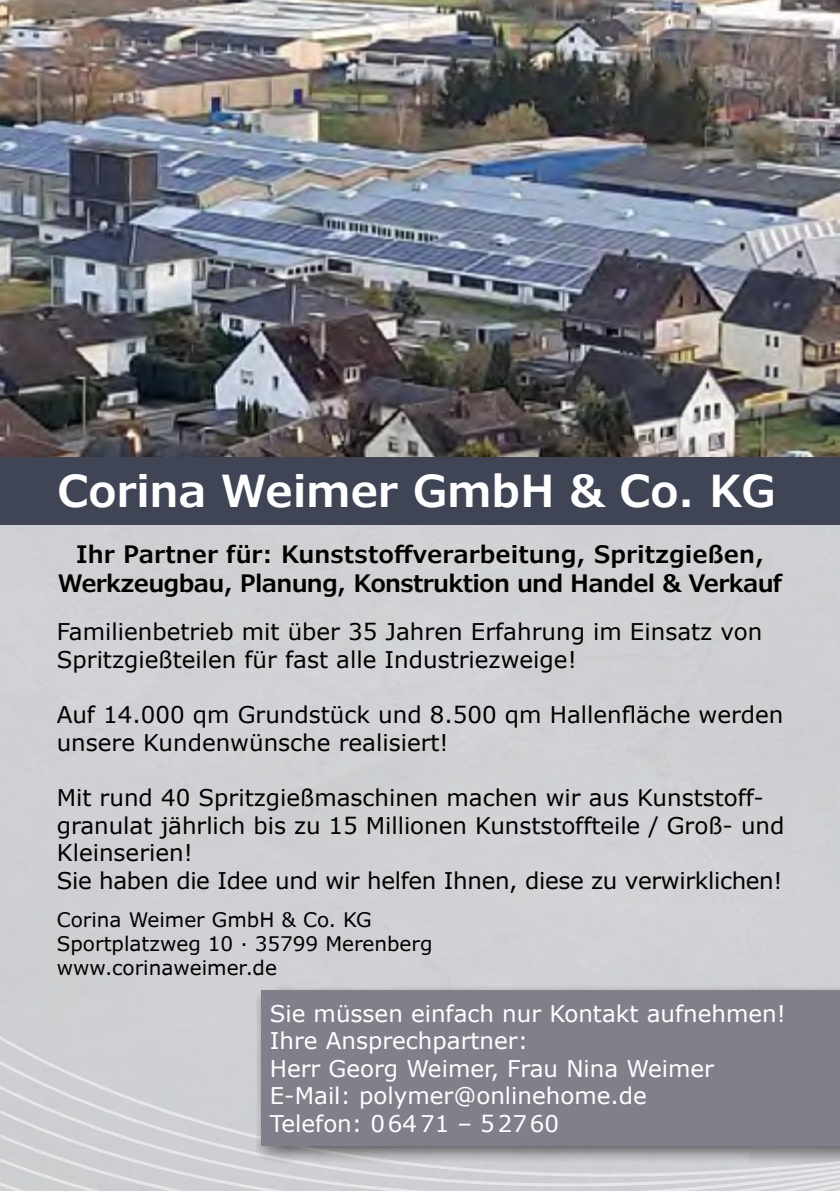
<style>
.page{position:relative;width:840px;height:1191px;background:#fff}
.page>*{position:absolute;margin:0;border:0;box-sizing:border-box;transform-origin:0 0}
.t1{font:600 44px "Verdana Pro";letter-spacing:-.01em;color:#fff}
.t2{font:600 24px/28.8px "Verdana Pro";letter-spacing:-.03em;color:#000;text-align:center}
.t3{font:23px/27.6px "Verdana";color:#000}
.t4{font:23px/27.6px "Verdana";color:#fff}
.t5{font:20px/24px "Verdana Pro";color:#000}
</style>
<div class="page">
<img style="left:0;top:0;width:839px;height:457px">
<div style="left:0;top:457px;width:839px;height:68px;background:#404556"></div>
<svg style="left:0;top:921px;width:839px;height:270px;background:#cfd1d4"></svg>
<div style="left:256px;top:985px;width:583px;height:178px;background:#000;opacity:.5"></div>
<div style="left:261px;top:990px;width:578px;height:155px;background:#827f8b"></div>
<h1 class="t1" style="left:57px;top:463px;width:720px">Corina Weimer GmbH &amp; Co. KG</h1>
<p class="t2" style="left:58px;top:540px;width:725px">Ihr Partner für: Kunststoffverarbeitung, Spritzgießen,<br>Werkzeugbau, Planung, Konstruktion und Handel &amp; Verkauf</p>
<p class="t3" style="left:57px;top:618px;width:706px">Familienbetrieb mit über 35 Jahren Erfahrung im Einsatz von<br>Spritzgießteilen für fast alle Industriezweige!</p>
<p class="t3" style="left:57px;top:701px;width:727px">Auf 14.000 qm Grundstück und 8.500 qm Hallenfläche werden unsere Kundenwünsche realisiert!</p>
<p class="t3" style="left:57px;top:784px;width:728px">Mit rund 40 Spritzgießmaschinen machen wir aus Kunststoff&shy;granulat jährlich bis zu 15 Millionen Kunststoffteile / Groß- und Kleinserien!<br>Sie haben die Idee und wir helfen Ihnen, diese zu verwirklichen!</p>
<p class="t5" style="left:57px;top:908px;width:377px">Corina Weimer GmbH &amp; Co. KG<br>Sportplatzweg 10 · 35799 Merenberg www.corinaweimer.de</p>
<p class="t4" style="left:269px;top:999px;width:517px">Sie müssen einfach nur Kontakt aufnehmen!<br>Ihre Ansprechpartner:<br>Herr Georg Weimer, Frau Nina Weimer<br>E-Mail: polymer@onlinehome.de<br>Telefon: 06471 – 52760</p>
</div>
